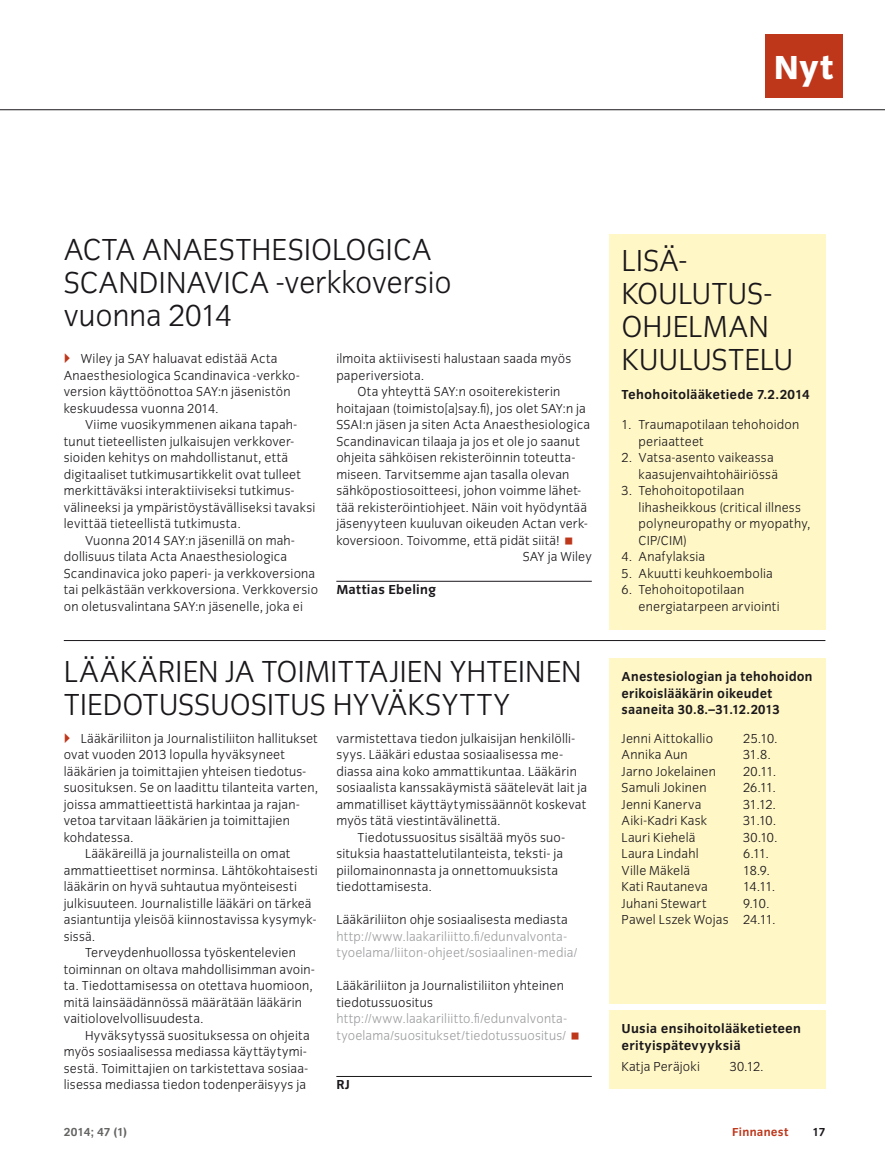
<style>
.page{position:relative;width:885px;height:1174px;background:#fff}
.page>*{position:absolute;margin:0;border:0;box-sizing:border-box;transform-origin:0 0}
.t1{font:800 34.5px "Congress Sans";color:#fff}
.t2{font:300 31.5px/33px "Congress Sans";color:#1a171b}
.t3{font:300 13.5px/16.5px "Congress Sans";letter-spacing:.015em;color:#1a171b}
.t4{font:700 13.5px/16.5px "Congress Sans";letter-spacing:.015em;color:#1a171b}
.t5{font:300 13.5px/16.5px "Congress Sans";letter-spacing:.015em;color:#9c9d9f}
.t6{font:700 12px "Congress Sans";color:#646463}
.t7{font:700 12px "Congress Sans";color:#be371b}
.t8{font:700 12px "Congress Sans";color:#1a171b}
</style>
<div class="page">
<div style="left:764px;top:34px;width:78px;height:63px;background:#be371b"></div>
<hr style="left:336px;top:581px;width:255px;height:1px;background:#1a171b">
<hr style="left:64px;top:640px;width:761px;height:1px;background:#1a171b">
<hr style="left:336px;top:1076px;width:255px;height:1px;background:#1a171b">
<div style="left:608px;top:658px;width:217px;height:345px;background:#fff7c5"></div>
<div style="left:608px;top:1010px;width:217px;height:79px;background:#fff7c5"></div>
<div style="left:608px;top:234px;width:217px;height:395px;background:#fff7c5"></div>
<hr style="left:0;top:109px;width:884px;height:1px;background:#1a171b">
<h1 class="t1" style="left:773px;top:48px;width:61px">Nyt</h1>
<h2 class="t2" style="left:64px;top:234px;width:37px">Acta</h2>
<h2 class="t2" style="left:142px;top:234px;width:38px">Anaesthesiologica</h2>
<h2 class="t2" style="left:64px;top:267px;width:34px">Scandinavica</h2>
<h2 class="t2" style="left:276px;top:267px;width:177px">-verkkoversio</h2>
<h2 class="t2" style="left:64px;top:300px;width:169px">vuonna 2014</h2>
<p class="t3" style="left:64px;top:350px;width:237px;text-indent:17px">Wiley ja SAY haluavat edistää Acta Anaesthesiologica Scandinavica -verkko&shy;version käyttöönottoa SAY:n jäsenistön keskuudessa vuonna 2014.</p>
<p class="t3" style="left:85px;top:416px;width:213px">Viime vuosikymmenen aikana tapah-</p>
<p class="t3" style="left:64px;top:433px;width:232px">tunut tieteellisten julkaisujen verkkover-</p>
<p class="t3" style="left:64px;top:449px;width:226px">sioiden kehitys on mahdollistanut, että</p>
<p class="t3" style="left:64px;top:466px;width:238px">digitaaliset tutkimusartikkelit ovat tulleet</p>
<p class="t3" style="left:64px;top:482px;width:231px">merkittäväksi interaktiiviseksi tutkimus-</p>
<p class="t3" style="left:64px;top:499px;width:253px">välineeksi ja ympäristöystävälliseksi tavaksi</p>
<p class="t3" style="left:64px;top:515px;width:178px">levittää tieteellistä tutkimusta.</p>
<p class="t3" style="left:85px;top:532px;width:211px">Vuonna 2014 SAY:n jäsenillä on mah-</p>
<p class="t3" style="left:64px;top:548px;width:225px">dollisuus tilata Acta Anaesthesiologica</p>
<p class="t3" style="left:64px;top:565px;width:253px">Scandinavica joko paperi- ja verkkoversiona</p>
<p class="t3" style="left:64px;top:581px;width:256px">tai pelkästään verkkoversiona. Verkkoversio</p>
<p class="t3" style="left:64px;top:598px;width:241px">on oletusvalintana SAY:n jäsenelle, joka ei</p>
<p class="t3" style="left:336px;top:350px;width:236px">ilmoita aktiivisesti halustaan saada myös paperiversiota.</p>
<p class="t3" style="left:357px;top:383px;width:204px">Ota yhteyttä SAY:n osoiterekisterin</p>
<p class="t3" style="left:336px;top:400px;width:251px">hoitajaan (toimisto[a]say.fi), jos olet SAY:n ja</p>
<p class="t3" style="left:336px;top:416px;width:255px">SSAI:n jäsen ja siten Acta Anaesthesiologica</p>
<p class="t3" style="left:336px;top:433px;width:245px">Scandinavican tilaaja ja jos et ole jo saanut</p>
<p class="t3" style="left:336px;top:449px;width:240px">ohjeita sähköisen rekisteröinnin toteutta-</p>
<p class="t3" style="left:336px;top:466px;width:234px">miseen. Tarvitsemme ajan tasalla olevan</p>
<p class="t3" style="left:336px;top:482px;width:246px">sähköpostiosoitteesi, johon voimme lähet-</p>
<p class="t3" style="left:336px;top:499px;width:252px">tää rekisteröintiohjeet. Näin voit hyödyntää</p>
<p class="t3" style="left:336px;top:515px;width:253px">jäsenyyteen kuuluvan oikeuden Actan verk-</p>
<p class="t3" style="left:336px;top:532px;width:225px">koversioon. Toivomme, että pidät siitä!</p>
<p class="t3" style="left:522px;top:548px;width:71px">SAY ja Wiley</p>
<p class="t4" style="left:336px;top:581px;width:101px">Mattias Ebeling</p>
<h2 class="t2" style="left:64px;top:655px;width:34px">Lääkärien</h2>
<h2 class="t2" style="left:225px;top:655px;width:52px">ja toimittajien</h2>
<h2 class="t2" style="left:449px;top:655px;width:18px">yhteinen</h2>
<h2 class="t2" style="left:64px;top:688px;width:17px">tiedot</h2>
<h2 class="t2" style="left:159px;top:688px;width:87px">ussuosit</h2>
<h2 class="t2" style="left:290px;top:688px;width:61px">us hyväksytty</h2>
<p class="t3" style="left:81px;top:730px;width:238px">Lääkäriliiton ja Journalistiliiton hallitukset</p>
<p class="t3" style="left:64px;top:746px;width:222px">ovat vuoden 2013 lopulla hyväksyneet</p>
<p class="t3" style="left:64px;top:763px;width:243px">lääkärien ja toimittajien yhteisen tiedotus-</p>
<p class="t3" style="left:64px;top:779px;width:256px">suosituksen. Se on laadittu tilanteita varten,</p>
<p class="t3" style="left:64px;top:796px;width:236px">joissa ammattieettistä harkintaa ja rajan-</p>
<p class="t3" style="left:64px;top:812px;width:227px">vetoa tarvitaan lääkärien ja toimittajien</p>
<p class="t3" style="left:64px;top:829px;width:71px">kohdatessa.</p>
<p class="t3" style="left:85px;top:845px;width:207px">Lääkäreillä ja journalisteilla on omat</p>
<p class="t3" style="left:64px;top:862px;width:255px">ammattieettiset norminsa. Lähtökohtaisesti</p>
<p class="t3" style="left:64px;top:878px;width:234px">lääkärin on hyvä suhtautua myönteisesti</p>
<p class="t3" style="left:64px;top:895px;width:249px">julkisuuteen. Journalistille lääkäri on tärkeä</p>
<p class="t3" style="left:64px;top:911px;width:254px">asiantuntija yleisöä kiinnostavissa kysymyk-</p>
<p class="t3" style="left:64px;top:928px;width:33px">sissä.</p>
<p class="t3" style="left:85px;top:944px;width:212px">Terveydenhuollossa työskentelevien</p>
<p class="t3" style="left:64px;top:961px;width:252px">toiminnan on oltava mahdollisimman avoin-</p>
<p class="t3" style="left:64px;top:977px;width:250px">ta. Tiedottamisessa on otettava huomioon,</p>
<p class="t3" style="left:64px;top:994px;width:240px">mitä lainsäädännössä määrätään lääkärin</p>
<p class="t3" style="left:64px;top:1010px;width:141px">vaitiolovelvollisuudesta.</p>
<p class="t3" style="left:85px;top:1027px;width:226px">Hyväksytyssä suosituksessa on ohjeita</p>
<p class="t3" style="left:64px;top:1043px;width:244px">myös sosiaalisessa mediassa käyttäytymi-</p>
<p class="t3" style="left:64px;top:1060px;width:246px">sestä. Toimittajien on tarkistettava sosiaa-</p>
<p class="t3" style="left:64px;top:1076px;width:244px">lisessa mediassa tiedon todenperäisyys ja</p>
<p class="t3" style="left:336px;top:730px;width:240px">varmistettava tiedon julkaisijan henkilölli-</p>
<p class="t3" style="left:336px;top:746px;width:227px">syys. Lääkäri edustaa sosiaalisessa me-</p>
<p class="t3" style="left:336px;top:763px;width:242px">diassa aina koko ammattikuntaa. Lääkärin</p>
<p class="t3" style="left:336px;top:779px;width:252px">sosiaalista kanssakäymistä säätelevät lait ja</p>
<p class="t3" style="left:336px;top:796px;width:251px">ammatilliset käyttäytymissäännöt koskevat</p>
<p class="t3" style="left:336px;top:812px;width:166px">myös tätä viestintävälinettä.</p>
<p class="t3" style="left:357px;top:829px;width:209px">Tiedotussuositus sisältää myös suo-</p>
<p class="t3" style="left:336px;top:845px;width:228px">situksia haastattelutilanteista, teksti- ja</p>
<p class="t3" style="left:336px;top:862px;width:223px">piilomainonnasta ja onnettomuuksista</p>
<p class="t3" style="left:336px;top:878px;width:97px">tiedottamisesta.</p>
<p class="t3" style="left:336px;top:911px;width:233px">Lääkäriliiton ohje sosiaalisesta mediasta</p>
<p class="t5" style="left:336px;top:928px;width:242px">http://www.laakariliitto.fi/edunvalvonta&shy;tyoelama/liiton-ohjeet/sosiaalinen-media/</p>
<p class="t3" style="left:336px;top:977px;width:229px">Lääkäriliiton ja Journalistiliiton yhteinen tiedotussuositus</p>
<p class="t5" style="left:336px;top:1010px;width:232px">http://www.laakariliitto.fi/edunvalvonta&shy;tyoelama/suositukset/tiedotussuositus/</p>
<p class="t4" style="left:336px;top:1076px;width:15px">RJ</p>
<h2 class="t2" style="left:621px;top:244px;width:152px">Lisä&shy;koulutus&shy;ohjelman<br>kuulustel</h2>
<h2 class="t2" style="left:773px;top:343px;width:21px">u</h2>
<p class="t4" style="left:621px;top:386px;width:189px">Tehohoitolääketiede 7.2.2014</p>
<p class="t3" style="left:638px;top:416px;width:162px;text-indent:-17px">1. Traumapotilaan tehohoidon periaatteet</p>
<p class="t3" style="left:638px;top:449px;width:141px;text-indent:-17px">2. Vatsa-asento vaikeassa kaasujenvaihtohäiriössä</p>
<p class="t3" style="left:638px;top:482px;width:173px;text-indent:-17px">3. Tehohoitopotilaan lihasheikkous (critical illness polyneuropathy or myopathy,<br>CIP/CIM)</p>
<p class="t3" style="left:621px;top:548px;width:85px">4. Anafylaksia</p>
<p class="t3" style="left:621px;top:565px;width:153px">5. Akuutti keuhkoembolia</p>
<p class="t3" style="left:638px;top:581px;width:142px;text-indent:-17px">6. Tehohoitopotilaan energiatarpeen arviointi</p>
<p class="t4" style="left:621px;top:668px;width:192px">Anestesiologian ja tehohoidon erikoislääkärin oikeudet saaneita 30.8.–31.12.2013</p>
<p class="t3" style="left:621px;top:730px;width:93px">Jenni Aittokallio</p>
<p class="t3" style="left:743px;top:730px;width:36px">25.10.</p>
<p class="t3" style="left:621px;top:746px;width:68px">Annika Aun</p>
<p class="t3" style="left:743px;top:746px;width:29px">31.8.</p>
<p class="t3" style="left:621px;top:763px;width:96px">Jarno Jokelainen</p>
<p class="t3" style="left:743px;top:763px;width:35px">20.11.</p>
<p class="t3" style="left:621px;top:779px;width:87px">Samuli Jokinen</p>
<p class="t3" style="left:743px;top:779px;width:34px">26.11.</p>
<p class="t3" style="left:621px;top:796px;width:81px">Jenni Kanerva</p>
<p class="t3" style="left:743px;top:796px;width:34px">31.12.</p>
<p class="t3" style="left:621px;top:812px;width:87px">Aiki-Kadri Kask</p>
<p class="t3" style="left:743px;top:812px;width:35px">31.10.</p>
<p class="t3" style="left:621px;top:829px;width:75px">Lauri Kiehelä</p>
<p class="t3" style="left:743px;top:829px;width:36px">30.10.</p>
<p class="t3" style="left:621px;top:845px;width:78px">Laura Lindahl</p>
<p class="t3" style="left:743px;top:845px;width:27px">6.11.</p>
<p class="t3" style="left:621px;top:862px;width:70px">Ville Mäkelä</p>
<p class="t3" style="left:743px;top:862px;width:28px">18.9.</p>
<p class="t3" style="left:621px;top:878px;width:88px">Kati Rautaneva</p>
<p class="t3" style="left:743px;top:878px;width:34px">14.11.</p>
<p class="t3" style="left:621px;top:895px;width:86px">Juhani Stewart</p>
<p class="t3" style="left:621px;top:895px;width:156px;text-indent:122px">9.10.<br>Pawel Lszek Wojas 24.11.</p>
<p class="t4" style="left:621px;top:1020px;width:181px">Uusia ensihoitolääketieteen erityispätevyyksiä</p>
<p class="t3" style="left:621px;top:1058px;width:80px">Katja Peräjoki</p>
<p class="t3" style="left:729px;top:1058px;width:36px">30.12.</p>
<p class="t6" style="left:64px;top:1125px;width:64px">2014; 47 (1)</p>
<p class="t7" style="left:732px;top:1125px;width:58px">Finnanest</p>
<p class="t8" style="left:812px;top:1125px;width:14px">17</p>
</div>
